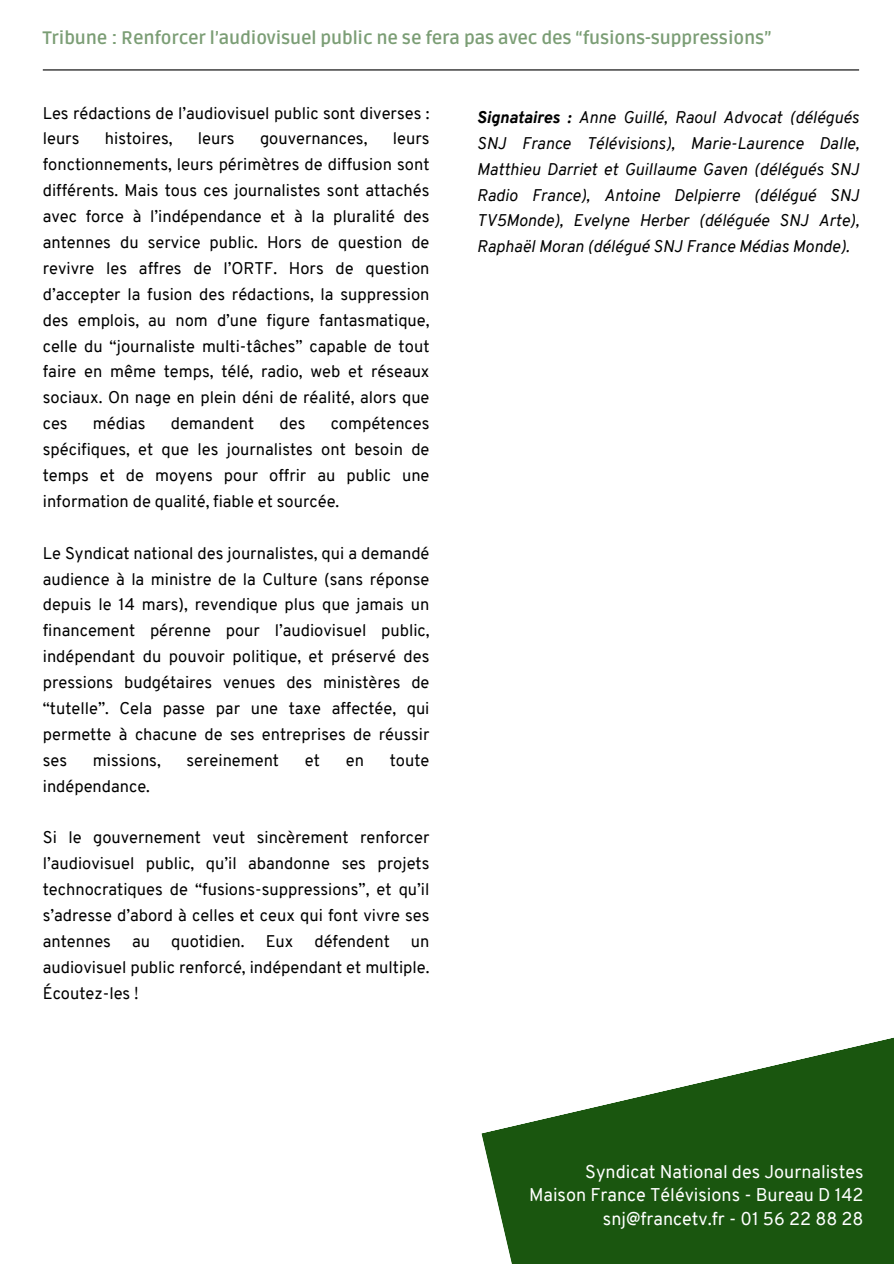
<style>
.page{position:relative;width:894px;height:1264px;background:#fff}
.page>*{position:absolute;margin:0;border:0;box-sizing:border-box;transform-origin:0 0}
.t1{font:18px/23.7px "Overpass";color:#fff;text-align:right}
.t2{font:700 18px "Ruda";letter-spacing:-.01em;color:#1a560f}
.t3{font:16.5px/25.8px "Overpass";color:#000;text-align:justify}
.t4{font:italic 16.5px/25.8px "Overpass";color:#000;text-align:justify}
.s1{font-weight:800}
</style>
<div class="page">
<hr style="left:43px;top:69px;width:815px;height:1px;background:#000">
<svg style="left:481px;top:1038px;width:412px;height:225px;fill:#1a560f"></svg>
<p class="t2" style="left:43px;top:28px;width:730px">Tribune : Renforcer l’audiovisuel public ne se fera pas avec des “fusions-suppressions”</p>
<p class="t3" style="left:43px;top:102px;width:388px">Les rédactions de l’audiovisuel public sont diverses : leurs</p>
<p class="t3" style="left:43px;top:127px;width:388px;text-indent:350px">leurs fonctionnements, leurs périmètres de diffusion sont différents. Mais tous ces journalistes sont attachés avec force à l’indépendance et à la pluralité des antennes du service public. Hors de question de revivre les affres de l’ORTF. Hors de question d’accepter la fusion des rédactions, la suppression des emplois, au nom d’une figure fantasmatique, celle du “journaliste multi-tâches” capable de tout faire en même temps, télé, radio, web et réseaux sociaux. On nage en plein déni de réalité, alors que ces</p>
<p class="t3" style="left:105px;top:127px;width:69px">histoires,</p>
<p class="t3" style="left:198px;top:127px;width:38px">leurs</p>
<p class="t3" style="left:260px;top:127px;width:109px">gouvernances,</p>
<p class="t3" style="left:43px;top:412px;width:388px;text-indent:288px">compétences spécifiques, et que les journalistes ont besoin de temps et de moyens pour offrir au public une information de qualité, fiable et sourcée.</p>
<p class="t3" style="left:43px;top:541px;width:388px">Le Syndicat national des journalistes, qui a demandé audience à la ministre de la Culture (sans réponse depuis le 14 mars), revendique plus que jamais un financement pérenne pour l’audiovisuel public, indépendant du pouvoir politique, et préservé des pressions budgétaires venues des ministères de “tutelle”. Cela passe par une taxe affectée, qui permette à chacune de ses entreprises de réussir ses</p>
<p class="t3" style="left:93px;top:412px;width:54px">médias</p>
<p class="t3" style="left:171px;top:412px;width:85px">demandent</p>
<p class="t3" style="left:279px;top:412px;width:27px">des</p>
<p class="t3" style="left:93px;top:748px;width:69px">missions,</p>
<p class="t3" style="left:186px;top:748px;width:94px">sereinement</p>
<p class="t3" style="left:305px;top:748px;width:17px">et</p>
<p class="t3" style="left:346px;top:748px;width:20px">en</p>
<p class="t3" style="left:389px;top:748px;width:41px">toute</p>
<p class="t3" style="left:43px;top:774px;width:109px">indépendance.</p>
<p class="t3" style="left:43px;top:826px;width:388px">Si le gouvernement veut sincèrement renforcer l’audiovisuel public, qu’il abandonne ses projets technocratiques de “fusions-suppressions”, et qu’il s’adresse d’abord à celles et ceux qui font vivre ses antennes</p>
<p class="t3" style="left:132px;top:930px;width:19px">au</p>
<p class="t3" style="left:171px;top:930px;width:75px">quotidien.</p>
<p class="t3" style="left:265px;top:930px;width:29px">Eux</p>
<p class="t3" style="left:314px;top:930px;width:77px">défendent</p>
<p class="t3" style="left:43px;top:930px;width:388px;text-indent:368px">un audiovisuel public renforcé, indépendant et multiple.<br>Écoutez-les !</p>
<p class="t4" style="left:477px;top:106px;width:383px"><span class="s1">Signataires :</span> Anne Guillé, Raoul Advocat (délégués SNJ France Télévisions), Marie-Laurence Dalle, Matthieu Darriet et Guillaume Gaven (délégués SNJ Radio France), Antoine Delpierre (délégué SNJ TV5Monde), Evelyne Herber (déléguée SNJ Arte), Raphaël Moran (délégué SNJ France Médias Monde).</p>
<p class="t1" style="left:529px;top:1161px;width:336px">Syndicat National des Journalistes<br>Maison France Télévisions - Bureau D 142 snj@francetv.fr - 01 56 22 88 28</p>
</div>
